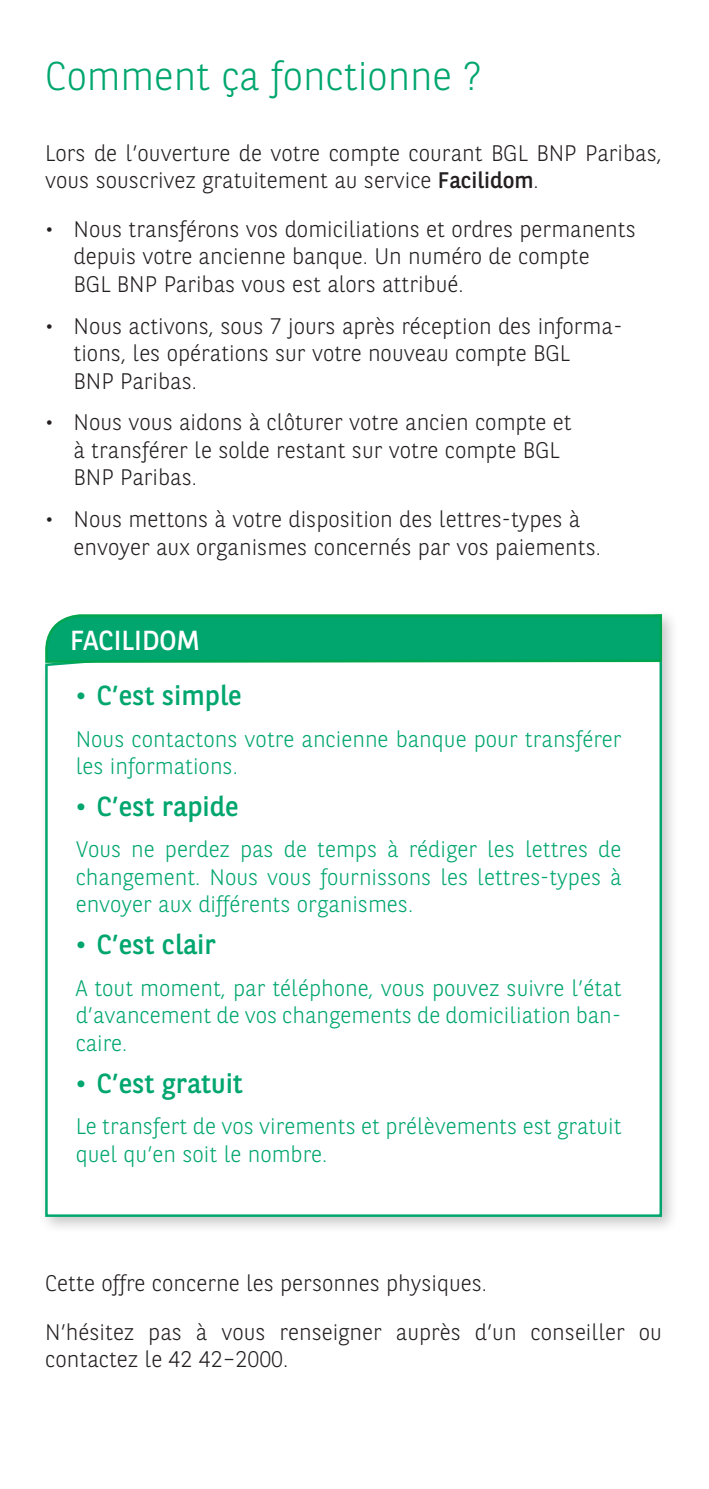
<style>
.page{position:relative;width:709px;height:1489px;background:#fff}
.page>*{position:absolute;margin:0;border:0;box-sizing:border-box;transform-origin:0 0}
.t1{font:300 40px "BNPP Sans";color:#00a66e}
.t2{font:27.5px "BNPP Sans";color:#00a66e}
.t3{font:27.5px "BNPP Sans";color:#fff}
.BODY{font:300 22.5px/27.5px "BNPP Sans";color:#231f20}
.t4{font:300 22.5px/27.5px "BNPP Sans";color:#00a66e}
.s1{font-weight:400}
</style>
<div class="page">
<div style="left:39px;top:607px;width:640px;height:626px;background:#231f20;opacity:.25"></div>
<svg style="left:44px;top:664px;width:619px;height:553px"></svg>
<svg style="left:44px;top:613px;width:619px;height:51px;background:#10ab74"></svg>
<p class="t1" style="left:45px;top:49px;width:437px">Comment ça fonctionne ?</p>
<p class="BODY" style="left:45px;top:138px;width:618px">Lors de l’ouverture de votre compte courant BGL BNP Paribas, vous souscrivez gratuitement au service <span class="s1">Facilidom</span>.</p>
<p class="BODY" style="left:74px;top:214px;width:564px;text-indent:-28px">• Nous transférons vos domiciliations et ordres permanents depuis votre ancienne banque. Un numéro de compte<br>BGL BNP Paribas vous est alors attribué.</p>
<p class="BODY" style="left:74px;top:311px;width:550px;text-indent:-28px">• Nous activons, sous 7 jours après réception des informa&shy;tions, les opérations sur votre nouveau compte BGL<br>BNP Paribas.</p>
<p class="BODY" style="left:74px;top:407px;width:499px;text-indent:-28px">• Nous vous aidons à clôturer votre ancien compte et à transférer le solde restant sur votre compte BGL<br>BNP Paribas.</p>
<p class="BODY" style="left:74px;top:504px;width:529px;text-indent:-28px">• Nous mettons à votre disposition des lettres-types à envoyer aux organismes concernés par vos paiements.</p>
<p class="t3" style="left:70px;top:621px;width:131px">FACILIDOM</p>
<p class="t2" style="left:76px;top:676px;width:167px">• C’est simple</p>
<p class="t4" style="left:76px;top:723px;width:547px">Nous contactons votre ancienne banque pour transférer les informations.</p>
<p class="t2" style="left:76px;top:787px;width:165px">• C’est rapide</p>
<p class="t4" style="left:76px;top:834px;width:547px;text-align:justify">Vous ne perdez pas de temps à rédiger les lettres de changement. Nous vous fournissons les lettres-types à envoyer aux différents organismes.</p>
<p class="t2" style="left:76px;top:925px;width:142px">• C’est clair</p>
<p class="t4" style="left:76px;top:973px;width:547px;text-align:justify">A tout moment, par téléphone, vous pouvez suivre l’état d’avancement de vos changements de domiciliation ban&shy;caire.</p>
<p class="t2" style="left:76px;top:1064px;width:169px">• C’est gratuit</p>
<p class="t4" style="left:76px;top:1111px;width:547px">Le transfert de vos virements et prélèvements est gratuit quel qu’en soit le nombre.</p>
<p class="BODY" style="left:45px;top:1268px;width:443px">Cette offre concerne les personnes physiques.</p>
<p class="BODY" style="left:45px;top:1317px;width:618px">N’hésitez pas à vous renseigner auprès d’un conseiller ou contactez le 42 42–2000.</p>
</div>
